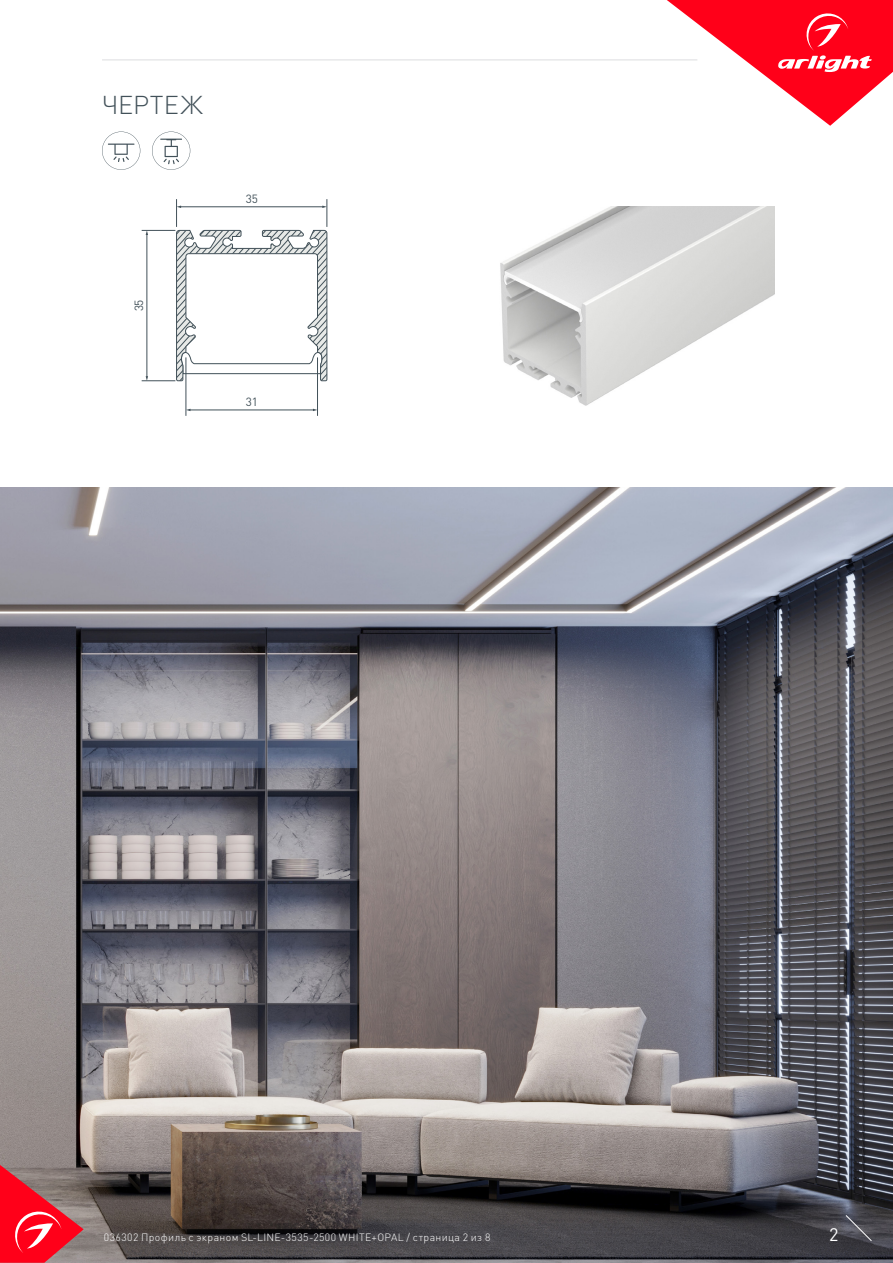
<style>
.page{position:relative;width:893px;height:1263px;background:#fff}
.page>*{position:absolute;margin:0;border:0;box-sizing:border-box;transform-origin:0 0}
.t1{font:300 25.5px "DIN Pro";letter-spacing:.01em;color:#425159}
.t2{font:18px "DIN Pro";color:#fff}
.t3{font:11.85px "DIN Pro";color:#425159}
.t4{font:300 10.5px "DIN Pro";letter-spacing:.04em;color:#fff}
</style>
<div class="page">
<img style="left:0;top:487px;width:893px;height:776px">
<svg style="left:0;top:1165px;width:84px;height:98px;background:#cf404c"></svg>
<svg style="left:845px;top:1215px;width:27px;height:26px"></svg>
<svg style="left:667px;top:0;width:226px;height:126px"></svg>
<hr style="left:102px;top:60px;width:595px;height:1px;background:#dcdddf">
<svg style="left:102px;top:132px;width:38px;height:38px"></svg>
<svg style="left:152px;top:132px;width:38px;height:38px"></svg>
<svg style="left:141px;top:229px;width:173px;height:187px"></svg>
<hr style="left:142px;top:230px;width:33px;height:1px;background:#425159">
<hr style="left:142px;top:380px;width:33px;height:1px;background:#425159">
<hr style="left:147px;top:234px;width:1px;height:143px;background:#425159">
<hr style="left:186px;top:357px;width:1px;height:59px;background:#425159">
<hr style="left:317px;top:357px;width:1px;height:59px;background:#425159">
<hr style="left:190px;top:410px;width:124px;height:1px;background:#425159">
<svg style="left:176px;top:199px;width:152px;height:183px"></svg>
<img style="left:500px;top:207px;width:275px;height:199px">
<p class="t1" style="left:102px;top:87px;width:102px">ЧЕРТЕЖ</p>
<p class="t3" style="left:131px;top:311px;width:14px;rotate:-90deg">35</p>
<p class="t3" style="left:246px;top:191px;width:14px">35</p>
<p class="t3" style="left:246px;top:394px;width:14px">31</p>
<p class="t4" style="left:104px;top:1230px;width:388px">036302 Профиль с экраном SL-LINE-3535-2500 WHITE+OPAL / страница 2 из 8</p>
<p class="t2" style="left:829px;top:1222px;width:11px">2</p>
</div>
